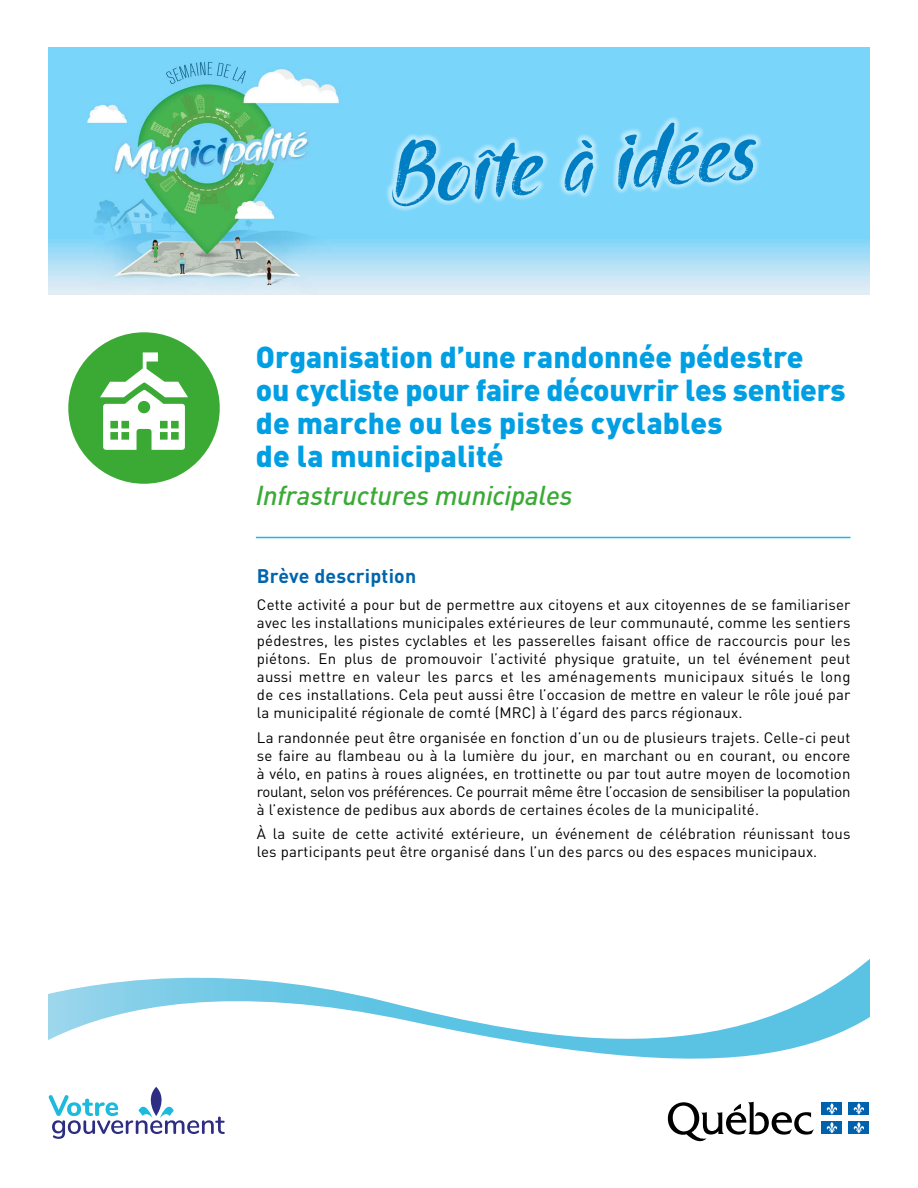
<style>
.page{position:relative;width:918px;height:1188px;background:#fff}
.page>*{position:absolute;margin:0;border:0;box-sizing:border-box;transform-origin:0 0}
.t1{font:italic 83.4px "thefaino";color:#007ec3;scale:1.25 1}
.t2{font:900 30px/33px "DIN";color:#009fe3}
.t3{font:italic 500 27px "DIN";letter-spacing:-.01em;color:#3aaa35}
.t4{font:700 19.5px "DIN";letter-spacing:.01em;color:#0065ae}
.t5{font:15px/18px "DIN";letter-spacing:.01em;color:#000;text-align:justify}
</style>
<div class="page">
<svg style="left:48px;top:959px;width:822px;height:175px"></svg>
<svg style="left:668px;top:1102px;width:146px;height:40px"></svg>
<div style="left:822px;top:1102px;width:20px;height:13px;background:#0061ad"></div>
<svg style="left:826px;top:1103px;width:11px;height:12px"></svg>
<div style="left:848px;top:1102px;width:21px;height:13px;background:#0061ad"></div>
<svg style="left:853px;top:1103px;width:11px;height:12px"></svg>
<div style="left:822px;top:1121px;width:20px;height:13px;background:#0061ad"></div>
<svg style="left:826px;top:1122px;width:11px;height:11px"></svg>
<div style="left:848px;top:1121px;width:21px;height:13px;background:#0061ad"></div>
<svg style="left:853px;top:1122px;width:11px;height:11px"></svg>
<svg style="left:49px;top:1087px;width:176px;height:52px"></svg>
<img style="left:48px;top:47px;width:822px;height:247px">
<svg style="left:381px;top:108px;width:386px;height:107px;background:#90dcfa"></svg>
<div style="left:68px;top:332px;width:152px;height:152px;background:#3aaa35;border-radius:50%"></div>
<svg style="left:100px;top:352px;width:88px;height:98px"></svg>
<hr style="left:256px;top:537px;width:594px;height:1px;background:#1ebadd">
<p class="t1" style="left:382px;top:126px;width:292px;rotate:-4deg">Boîte à idées</p>
<p class="t2" style="left:256px;top:339px;width:591px">Organisation d’une randonnée pédestre<br>ou cycliste pour faire découvrir les sentiers de marche ou les pistes cyclables<br>de la municipalité</p>
<p class="t3" style="left:256px;top:479px;width:318px">Infrastructures municipales</p>
<h2 class="t4" style="left:257px;top:563px;width:161px">Brève description</h2>
<p class="t5" style="left:257px;top:595px;width:595px">Cette activité a pour but de permettre aux citoyens et aux citoyennes de se familiariser avec les installations municipales extérieures de leur communauté, comme les sentiers pédestres, les pistes cyclables et les passerelles faisant office de raccourcis pour les piétons. En plus de promouvoir l’activité physique gratuite, un tel événement peut aussi mettre en valeur les parcs et les aménagements municipaux situés le long de ces installations. Cela peut aussi être l’occasion de mettre en valeur le rôle joué par la municipalité régionale de comté (MRC) à l’égard des parcs régionaux.</p>
<p class="t5" style="left:257px;top:728px;width:595px">La randonnée peut être organisée en fonction d’un ou de plusieurs trajets. Celle-ci peut se faire au flambeau ou à la lumière du jour, en marchant ou en courant, ou encore à vélo, en patins à roues alignées, en trottinette ou par tout autre moyen de locomotion roulant, selon vos préférences. Ce pourrait même être l’occasion de sensibiliser la population à l’existence de pedibus aux abords de certaines écoles de la municipalité.</p>
<p class="t5" style="left:257px;top:825px;width:595px">À la suite de cette activité extérieure, un événement de célébration réunissant tous les participants peut être organisé dans l’un des parcs ou des espaces municipaux.</p>
</div>
